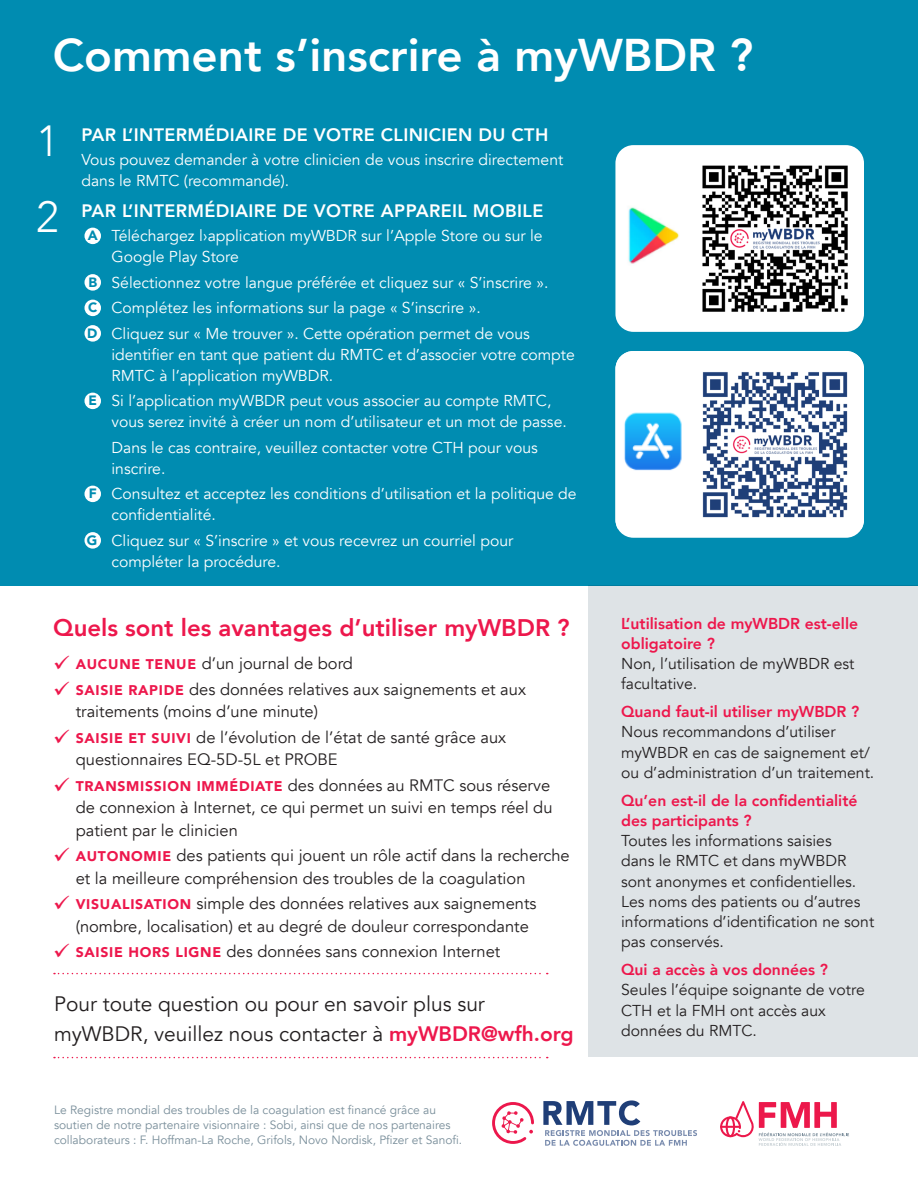
<style>
.page{position:relative;width:918px;height:1188px;background:#fff}
.page>*{position:absolute;margin:0;border:0;box-sizing:border-box;transform-origin:0 0}
.Q{font:800 45.75px "Avenir";color:#fff}
.Q-2{font:300 43.5px "Avenir";color:#fff}
.Q-3{font:800 24px "Avenir";color:#ed174c}
.answer{font:20.85px/29.2px "Avenir";color:#231f20}
.munb{font:800 18px "Avenir";letter-spacing:.02em;color:#fff}
.t1{font:16.5px/22.5px "Avenir";color:#231f20}
.Paragraph_Style_2{font:15.75px/21px "Avenir";color:#fff}
.Paragraph_Style_7{font:15.75px/20.2px "Avenir";color:#231f20}
.Paragraph_Style_6{font:800 15.75px/20.2px "Avenir";color:#ed174c}
.answer-2{font:15.75px/21px "Avenir";color:#fff}
.t2{font:900 13.5px "Avenir";color:#008cb1}
.Paragraph_Style_5{font:12px/15px "Avenir";color:#798e9a}
.s1{font-weight:900;font-size:14.1px;color:#ed174c}
.s2{font-weight:800;color:#ed174c}
</style>
<div class="page">
<div style="left:0;top:0;width:918px;height:586px;background:#008cb1"></div>
<div style="left:84px;top:228px;width:17px;height:16px;background:#fff;border-radius:50%"></div>
<div style="left:84px;top:274px;width:17px;height:17px;background:#fff;border-radius:50%"></div>
<div style="left:84px;top:300px;width:17px;height:16px;background:#fff;border-radius:50%"></div>
<div style="left:84px;top:325px;width:17px;height:17px;background:#fff;border-radius:50%"></div>
<div style="left:84px;top:393px;width:17px;height:16px;background:#fff;border-radius:50%"></div>
<div style="left:84px;top:486px;width:17px;height:16px;background:#fff;border-radius:50%"></div>
<div style="left:84px;top:532px;width:17px;height:17px;background:#fff;border-radius:50%"></div>
<img style="left:615px;top:145px;width:249px;height:187px">
<div style="left:615px;top:351px;width:249px;height:187px;background:#fff;border-radius:18px"></div>
<img style="left:615px;top:351px;width:249px;height:178px">
<svg style="left:720px;top:1101px;width:129px;height:45px"></svg>
<hr style="left:720px;top:1126px;width:21px;height:2px;background:#ec184b">
<svg style="left:54px;top:973px;width:494px;height:1px"></svg>
<svg style="left:54px;top:1057px;width:494px;height:1px"></svg>
<div style="left:588px;top:586px;width:330px;height:471px;background:#dee3e6"></div>
<img style="left:696px;top:366px;width:158px;height:157px">
<img style="left:696px;top:160px;width:158px;height:157px">
<svg style="left:543px;top:1100px;width:154px;height:46px"></svg>
<svg style="left:492px;top:1102px;width:42px;height:42px"></svg>
<p class="Q" style="left:53px;top:20px;width:702px">Comment s’inscrire à myWBDR ?</p>
<p class="Q-2" style="left:36px;top:115px;width:24px">1</p>
<p class="Q-2" style="left:36px;top:192px;width:24px">2</p>
<p class="munb" style="left:81px;top:120px;width:468px">PAR L’INTERMÉDIAIRE DE VOTRE CLINICIEN DU CTH</p>
<p class="answer-2" style="left:81px;top:149px;width:483px">Vous pouvez demander à votre clinicien de vous inscrire directement dans le RMTC (recommandé).</p>
<p class="munb" style="left:81px;top:197px;width:463px">PAR L’INTERMÉDIAIRE DE VOTRE APPAREIL MOBILE</p>
<p class="Paragraph_Style_2" style="left:111px;top:225px;width:433px">Téléchargez l›application myWBDR sur l’Apple Store ou sur le<br>Google Play Store</p>
<p class="Paragraph_Style_2" style="left:111px;top:272px;width:438px">Sélectionnez votre langue préférée et cliquez sur « S’inscrire ».</p>
<p class="Paragraph_Style_2" style="left:111px;top:297px;width:371px">Complétez les informations sur la page « S’inscrire ».</p>
<p class="Paragraph_Style_2" style="left:111px;top:323px;width:465px">Cliquez sur « Me trouver ». Cette opération permet de vous identifier en tant que patient du RMTC et d’associer votre compte<br>RMTC à l’application myWBDR.</p>
<p class="Paragraph_Style_2" style="left:111px;top:390px;width:457px">Si l’application myWBDR peut vous associer au compte RMTC, vous serez invité à créer un nom d’utilisateur et un mot de passe.</p>
<p class="Paragraph_Style_2" style="left:111px;top:437px;width:428px">Dans le cas contraire, veuillez contacter votre CTH pour vous inscrire.</p>
<p class="Paragraph_Style_2" style="left:111px;top:483px;width:467px">Consultez et acceptez les conditions d’utilisation et la politique de confidentialité.</p>
<p class="Paragraph_Style_2" style="left:111px;top:530px;width:403px">Cliquez sur « S’inscrire » et vous recevrez un courriel pour compléter la procédure.</p>
<p class="t2" style="left:88px;top:224px;width:12px">A</p>
<p class="t2" style="left:88px;top:271px;width:10px">B</p>
<p class="t2" style="left:88px;top:296px;width:11px">C</p>
<p class="t2" style="left:87px;top:322px;width:12px">D</p>
<p class="t2" style="left:89px;top:389px;width:10px">E</p>
<p class="t2" style="left:89px;top:482px;width:10px">F</p>
<p class="t2" style="left:87px;top:529px;width:12px">G</p>
<p class="Q-3" style="left:53px;top:609px;width:518px">Quels sont les avantages d’utiliser myWBDR ?</p>
<p class="t1" style="left:76px;top:652px;width:279px"><span class="s1">AUCUNE TENUE</span> d’un journal de bord</p>
<p class="t1" style="left:76px;top:678px;width:452px"><span class="s1">SAISIE RAPIDE</span> des données relatives aux saignements et aux traitements (moins d’une minute)</p>
<p class="t1" style="left:76px;top:726px;width:432px"><span class="s1">SAISIE ET SUIVI</span> de l’évolution de l’état de santé grâce aux questionnaires EQ-5D-5L et PROBE</p>
<p class="t1" style="left:76px;top:774px;width:478px"><span class="s1">TRANSMISSION IMMÉDIATE</span> des données au RMTC sous réserve de connexion à Internet, ce qui permet un suivi en temps réel du patient par le clinicien</p>
<p class="t1" style="left:76px;top:844px;width:495px"><span class="s1">AUTONOMIE</span> des patients qui jouent un rôle actif dans la recherche et la meilleure compréhension des troubles de la coagulation</p>
<p class="t1" style="left:76px;top:892px;width:462px"><span class="s1">VISUALISATION</span> simple des données relatives aux saignements (nombre, localisation) et au degré de douleur correspondante</p>
<p class="t1" style="left:76px;top:940px;width:426px"><span class="s1">SAISIE HORS LIGNE</span> des données sans connexion Internet</p>
<p class="answer" style="left:54px;top:990px;width:521px">Pour toute question ou pour en savoir plus sur myWBDR, veuillez nous contacter à <span class="s2">myWBDR@wfh.org</span></p>
<p class="Paragraph_Style_5" style="left:54px;top:1102px;width:410px">Le Registre mondial des troubles de la coagulation est financé grâce au soutien de notre partenaire visionnaire : Sobi, ainsi que de nos partenaires collaborateurs : F. Hoffman-La Roche, Grifols, Novo Nordisk, Pfizer et Sanofi.</p>
<p class="Paragraph_Style_6" style="left:621px;top:613px;width:238px">L’utilisation de myWBDR est-elle obligatoire ?</p>
<p class="Paragraph_Style_7" style="left:621px;top:654px;width:235px">Non, l’utilisation de myWBDR est facultative.</p>
<p class="Paragraph_Style_6" style="left:621px;top:701px;width:240px">Quand faut-il utiliser myWBDR ?</p>
<p class="Paragraph_Style_7" style="left:621px;top:722px;width:255px">Nous recommandons d’utiliser myWBDR en cas de saignement et/ ou d’administration d’un traitement.</p>
<p class="Paragraph_Style_6" style="left:621px;top:790px;width:238px">Qu’en est-il de la confidentialité des participants ?</p>
<p class="Paragraph_Style_7" style="left:621px;top:831px;width:255px">Toutes les informations saisies<br>dans le RMTC et dans myWBDR sont anonymes et confidentielles.<br>Les noms des patients ou d’autres informations d’identification ne sont pas conservés.</p>
<p class="Paragraph_Style_6" style="left:621px;top:959px;width:208px">Qui a accès à vos données ?</p>
<p class="Paragraph_Style_7" style="left:621px;top:980px;width:245px">Seules l’équipe soignante de votre<br>CTH et la FMH ont accès aux données du RMTC.</p>
</div>
